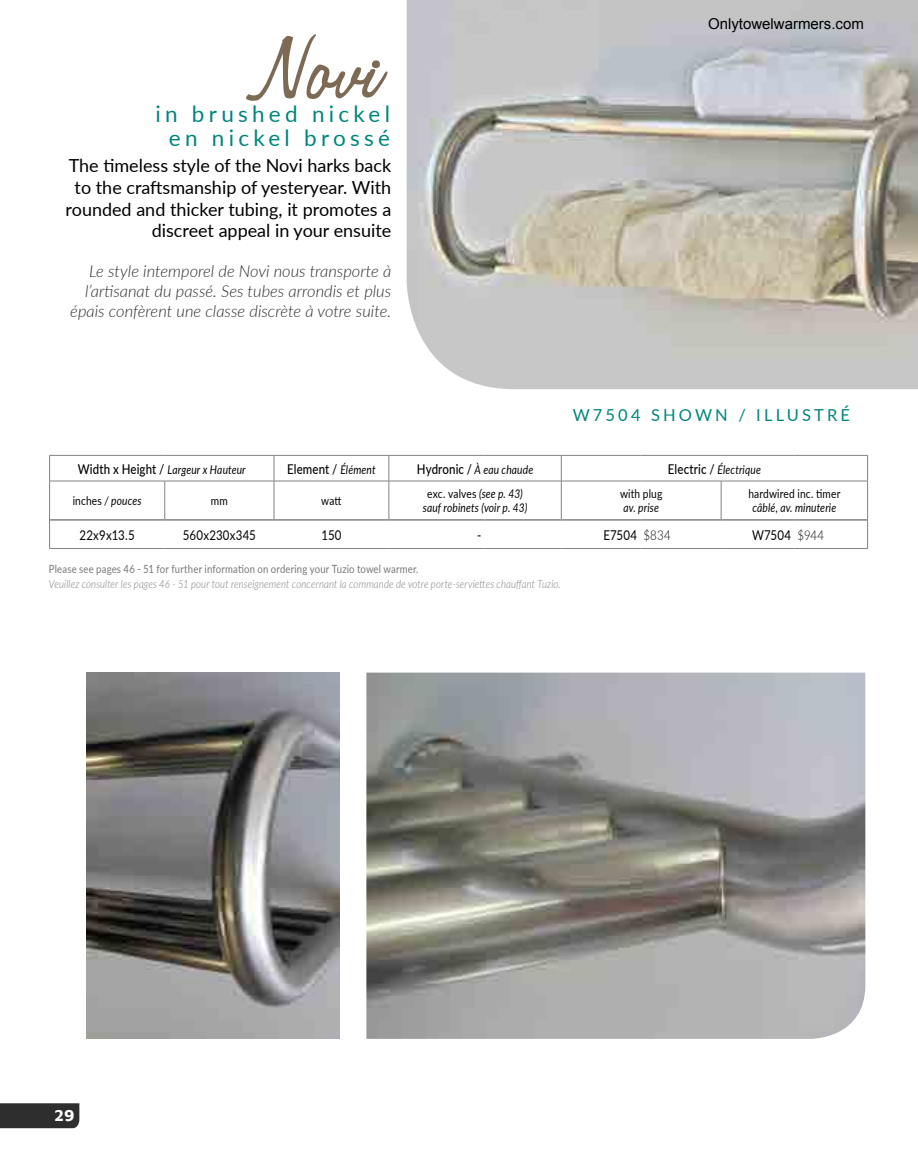
<style>
.page{position:relative;width:918px;height:1175px;background:#fff}
.page>*{position:absolute;margin:0;border:0;box-sizing:border-box;transform-origin:0 0}
.t1{font:102px "Louisiana";color:#7c6a55}
.t2{font:22.5px/24px "Lato";letter-spacing:.19em;color:#00867b;text-align:center}
.t3{font:18px/21.6px "Lato";color:#000;text-align:right}
.t4{font:italic 300 16.5px/19.8px "Lato";color:#2e2e2f;text-align:right}
.t5{font:16.5px "Lato";letter-spacing:.19em;color:#00867b}
.t6{font:700 16.5px "Maven Pro";color:#fff}
.t7{font:15px "Arial";color:#000}
.t8{font:13.5px "Lato";letter-spacing:.01em;color:#000;scale:.85 1}
.t9{font:500 13.5px "Lato";letter-spacing:.015em;color:#000;scale:.85 1}
.t10{font:italic 12px/14.4px "Lato";letter-spacing:.015em;color:#000;text-align:center;scale:.85 1}
.t11{font:12px "Lato";letter-spacing:.015em;color:#000;scale:.85 1}
.t12{font:italic 300 11.25px "Lato";letter-spacing:.015em;color:#77787b;scale:.85 1}
.t13{font:11.25px "Lato";letter-spacing:.015em;color:#77787b;scale:.85 1}
.s1{font-weight:500;font-style:normal;font-size:13.5px}
.s2{font-weight:400;font-style:italic;font-size:12px}
.s3{font-style:normal}
.s4{font-weight:300}
</style>
<div class="page">
<svg style="left:50px;top:456px;width:817px;height:92px"></svg>
<svg style="left:274px;top:456px;width:1px;height:25px"></svg>
<svg style="left:389px;top:456px;width:1px;height:25px"></svg>
<svg style="left:561px;top:456px;width:1px;height:25px"></svg>
<hr style="left:164px;top:481px;width:1px;height:38px;background:#808285">
<hr style="left:274px;top:481px;width:1px;height:38px;background:#808285">
<hr style="left:389px;top:481px;width:1px;height:38px;background:#808285">
<hr style="left:561px;top:481px;width:1px;height:38px;background:#808285">
<hr style="left:721px;top:481px;width:1px;height:38px;background:#808285">
<hr style="left:49px;top:548px;width:116px;height:1px;background:#808285">
<hr style="left:165px;top:548px;width:109px;height:1px;background:#808285">
<hr style="left:274px;top:548px;width:115px;height:1px;background:#808285">
<hr style="left:389px;top:548px;width:96px;height:1px;background:#808285">
<hr style="left:485px;top:548px;width:76px;height:1px;background:#808285">
<hr style="left:561px;top:548px;width:79px;height:1px;background:#808285">
<hr style="left:640px;top:548px;width:81px;height:1px;background:#808285">
<hr style="left:721px;top:548px;width:73px;height:1px;background:#808285">
<hr style="left:794px;top:548px;width:74px;height:1px;background:#808285">
<hr style="left:561px;top:481px;width:79px;height:1px;background:#808285">
<hr style="left:640px;top:481px;width:81px;height:1px;background:#808285">
<hr style="left:721px;top:481px;width:73px;height:1px;background:#808285">
<hr style="left:794px;top:481px;width:74px;height:1px;background:#808285">
<hr style="left:49px;top:481px;width:116px;height:1px;background:#808285">
<hr style="left:165px;top:481px;width:109px;height:1px;background:#808285">
<hr style="left:50px;top:519px;width:115px;height:1px;background:#808285">
<hr style="left:165px;top:519px;width:109px;height:1px;background:#808285">
<hr style="left:274px;top:519px;width:115px;height:1px;background:#808285">
<hr style="left:389px;top:519px;width:96px;height:1px;background:#808285">
<hr style="left:485px;top:519px;width:76px;height:1px;background:#808285">
<hr style="left:561px;top:519px;width:79px;height:1px;background:#808285">
<hr style="left:640px;top:519px;width:81px;height:1px;background:#808285">
<hr style="left:721px;top:519px;width:73px;height:1px;background:#808285">
<hr style="left:794px;top:519px;width:73px;height:1px;background:#808285">
<svg style="left:49px;top:456px;width:1px;height:25px"></svg>
<svg style="left:867px;top:456px;width:1px;height:25px"></svg>
<hr style="left:49px;top:481px;width:1px;height:39px;background:#808285">
<hr style="left:867px;top:481px;width:1px;height:39px;background:#808285">
<svg style="left:49px;top:520px;width:1px;height:28px"></svg>
<hr style="left:49px;top:455px;width:116px;height:1px;background:#808285">
<hr style="left:165px;top:455px;width:109px;height:1px;background:#808285">
<hr style="left:274px;top:455px;width:115px;height:1px;background:#808285">
<hr style="left:389px;top:455px;width:96px;height:1px;background:#808285">
<hr style="left:485px;top:455px;width:76px;height:1px;background:#808285">
<hr style="left:561px;top:455px;width:79px;height:1px;background:#808285">
<hr style="left:640px;top:455px;width:81px;height:1px;background:#808285">
<hr style="left:721px;top:455px;width:73px;height:1px;background:#808285">
<hr style="left:794px;top:455px;width:74px;height:1px;background:#808285">
<hr style="left:389px;top:481px;width:96px;height:1px;background:#808285">
<hr style="left:485px;top:481px;width:76px;height:1px;background:#808285">
<hr style="left:274px;top:481px;width:115px;height:1px;background:#808285">
<svg style="left:867px;top:520px;width:1px;height:28px"></svg>
<img style="left:407px;top:0;width:511px;height:389px">
<img style="left:366px;top:672px;width:499px;height:366px">
<img style="left:86px;top:672px;width:253px;height:366px">
<div style="left:0;top:1103px;width:79px;height:25px;background:#2e2e2f"></div>
<h1 class="t1" style="left:239px;top:14px;width:137px">Novi</h1>
<h2 class="t2" style="left:155px;top:101px;width:236px">in brushed nickel en nickel brossé</h2>
<h3 class="t3" style="left:66px;top:154px;width:327px">The timeless style of the Novi harks back to the craftsmanship of yesteryear. With rounded and thicker tubing, it promotes a discreet appeal in your ensuite</h3>
<h3 class="t4" style="left:70px;top:260px;width:323px">Le style intemporel de Novi nous transporte à l’artisanat du passé. Ses tubes arrondis et plus épais confèrent une classe discrète à votre suite.</h3>
<p class="t7" style="left:708px;top:14px;width:157px">Onlytowelwarmers.com</p>
<h3 class="t5" style="left:573px;top:403px;width:279px">W7504 SHOWN / ILLUSTRÉ</h3>
<p class="t10" style="left:78px;top:461px;width:199px"><span class="s1">Width x Height /</span> Largeur x Hauteur</p>
<p class="t9" style="left:287px;top:459px;width:106px">Element / <span class="s2">Élément</span></p>
<p class="t10" style="left:417px;top:461px;width:138px"><span class="s1">Hydronic /</span> À eau chaude</p>
<p class="t10" style="left:668px;top:461px;width:111px"><span class="s1">Electric /</span> Électrique</p>
<p class="t10" style="left:73px;top:493px;width:83px"><span class="s3">inches</span> / pouces</p>
<p class="t11" style="left:211px;top:492px;width:21px">mm</p>
<p class="t11" style="left:321px;top:492px;width:25px">watt</p>
<p class="t10" style="left:423px;top:486px;width:124px"><span class="s3">exc. valves</span> (see p. 43) sauf robinets (voir p. 43)</p>
<p class="t11" style="left:620px;top:485px;width:51px">with plug</p>
<p class="t11" style="left:748px;top:485px;width:110px">hardwired inc. timer</p>
<p class="t10" style="left:752px;top:500px;width:100px">câblé, av. minuterie</p>
<p class="t10" style="left:624px;top:500px;width:43px">av. prise</p>
<p class="t8" style="left:80px;top:525px;width:66px">22x9x13.5</p>
<p class="t8" style="left:183px;top:525px;width:87px">560x230x345</p>
<p class="t8" style="left:321px;top:525px;width:25px">150</p>
<p class="t8" style="left:477px;top:525px;width:7px">-</p>
<p class="t8" style="left:603px;top:525px;width:81px">E7504 <span class="s4">$834</span></p>
<p class="t8" style="left:752px;top:525px;width:86px">W7504 <span class="s4">$944</span></p>
<p class="t13" style="left:49px;top:560px;width:436px">Please see pages 46 - 51 for further information on ordering your Tuzio towel warmer.</p>
<p class="t12" style="left:49px;top:576px;width:604px">Veuillez consulter les pages 46 - 51 pour tout renseignement concernant la commande de votre porte-serviettes chauffant Tuzio.</p>
<h3 class="t6" style="left:54px;top:1103px;width:22px">29</h3>
</div>
